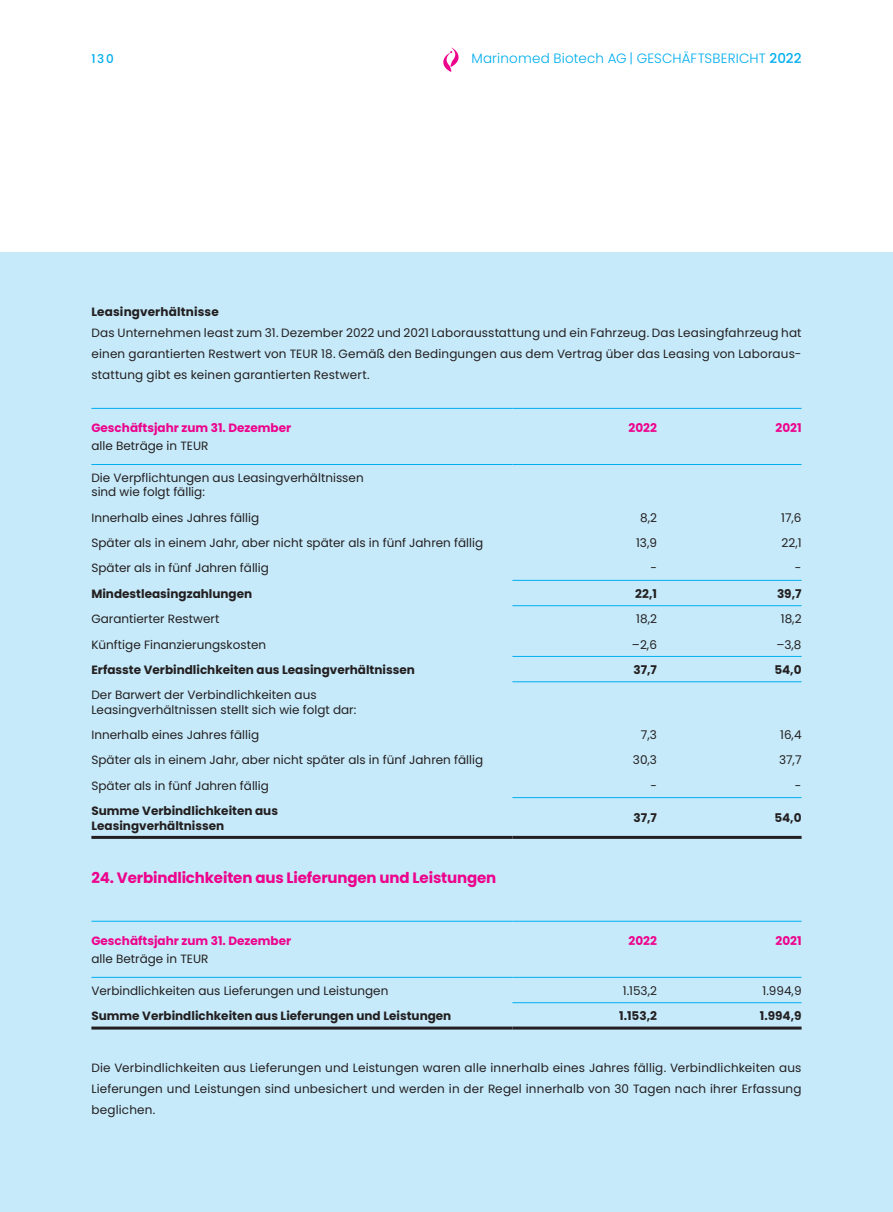
<style>
.page{position:relative;width:893px;height:1212px;background:#fff}
.page>*{position:absolute;margin:0;border:0;box-sizing:border-box;transform-origin:0 0}
.t1{font:700 15px "Poppins";letter-spacing:-.01em;color:#ed028c}
.t2{font:300 13.5px "Poppins";letter-spacing:.01em;color:#00aeef}
.t3{font:12px/21px "Poppins";color:#231f20;text-align:justify}
.t4{font:700 12px/14.4px "Poppins";color:#231f20}
.t5{font:700 12px "Poppins";color:#ed028c}
.t6{font:500 12px "Poppins";color:#00aeef}
.s1{font-weight:500}
</style>
<div class="page">
<div style="left:0;top:252px;width:893px;height:960px;background:#c6eafa"></div>
<hr style="left:91px;top:408px;width:421px;height:1px;background:#00aeef">
<hr style="left:512px;top:408px;width:145px;height:1px;background:#00aeef">
<hr style="left:657px;top:408px;width:144px;height:1px;background:#00aeef">
<hr style="left:91px;top:464px;width:421px;height:1px;background:#00aeef">
<hr style="left:512px;top:464px;width:145px;height:1px;background:#00aeef">
<hr style="left:657px;top:464px;width:144px;height:1px;background:#00aeef">
<hr style="left:512px;top:580px;width:145px;height:1px;background:#00aeef">
<hr style="left:657px;top:580px;width:144px;height:1px;background:#00aeef">
<hr style="left:512px;top:605px;width:145px;height:1px;background:#00aeef">
<hr style="left:657px;top:605px;width:144px;height:1px;background:#00aeef">
<hr style="left:512px;top:656px;width:145px;height:1px;background:#00aeef">
<hr style="left:657px;top:656px;width:144px;height:1px;background:#00aeef">
<hr style="left:512px;top:681px;width:145px;height:1px;background:#00aeef">
<hr style="left:657px;top:681px;width:144px;height:1px;background:#00aeef">
<hr style="left:512px;top:797px;width:145px;height:1px;background:#00aeef">
<hr style="left:657px;top:797px;width:144px;height:1px;background:#00aeef">
<hr style="left:91px;top:836px;width:421px;height:3px;background:#231f20">
<hr style="left:512px;top:836px;width:145px;height:3px;background:#231f20">
<hr style="left:657px;top:836px;width:144px;height:3px;background:#231f20">
<hr style="left:91px;top:921px;width:421px;height:1px;background:#00aeef">
<hr style="left:512px;top:921px;width:145px;height:1px;background:#00aeef">
<hr style="left:657px;top:921px;width:144px;height:1px;background:#00aeef">
<hr style="left:91px;top:977px;width:421px;height:1px;background:#00aeef">
<hr style="left:512px;top:977px;width:145px;height:1px;background:#00aeef">
<hr style="left:657px;top:977px;width:144px;height:1px;background:#00aeef">
<hr style="left:512px;top:1002px;width:145px;height:1px;background:#00aeef">
<hr style="left:657px;top:1002px;width:144px;height:1px;background:#00aeef">
<hr style="left:91px;top:1026px;width:421px;height:3px;background:#231f20">
<hr style="left:512px;top:1026px;width:145px;height:3px;background:#231f20">
<hr style="left:657px;top:1026px;width:144px;height:3px;background:#231f20">
<svg style="left:443px;top:48px;width:15px;height:24px"></svg>
<p class="t6" style="left:91px;top:52px;width:24px">130</p>
<p class="t2" style="left:471px;top:50px;width:332px">Marinomed Biotech AG | GESCHÄFTSBERICHT <span class="s1">2022</span></p>
<p class="t4" style="left:91px;top:304px;width:129px">Leasingverhältnisse</p>
<p class="t3" style="left:91px;top:322px;width:712px">Das Unternehmen least zum 31. Dezember 2022 und 2021 Laborausstattung und ein Fahrzeug. Das Leasingfahrzeug hat einen garantierten Restwert von TEUR 18. Gemäß den Bedingungen aus dem Vertrag über das Leasing von Laboraus&shy;stattung gibt es keinen garantierten Restwert.</p>
<p class="t5" style="left:91px;top:421px;width:201px">Geschäftsjahr zum 31. Dezember</p>
<p class="t3" style="left:91px;top:436px;width:119px">alle Beträge in TEUR</p>
<p class="t5" style="left:629px;top:421px;width:30px">2022</p>
<p class="t5" style="left:775px;top:421px;width:28px">2021</p>
<p class="t3" style="left:91px;top:471px;width:274px;line-height:14.4px">Die Verpflichtungen aus Leasingverhältnissen sind wie folgt fällig:</p>
<p class="t3" style="left:91px;top:507px;width:169px">Innerhalb eines Jahres fällig</p>
<p class="t3" style="left:640px;top:507px;width:18px">8,2</p>
<p class="t3" style="left:781px;top:507px;width:22px">17,6</p>
<p class="t3" style="left:91px;top:532px;width:393px">Später als in einem Jahr, aber nicht später als in fünf Jahren fällig</p>
<p class="t3" style="left:636px;top:532px;width:22px">13,9</p>
<p class="t3" style="left:781px;top:532px;width:22px">22,1</p>
<p class="t3" style="left:91px;top:558px;width:179px">Später als in fünf Jahren fällig</p>
<p class="t3" style="left:650px;top:558px;width:8px">-</p>
<p class="t3" style="left:795px;top:558px;width:8px">-</p>
<p class="t4" style="left:91px;top:586px;width:162px">Mindestleasingzahlungen</p>
<p class="t4" style="left:635px;top:586px;width:23px">22,1</p>
<p class="t4" style="left:777px;top:586px;width:26px">39,7</p>
<p class="t3" style="left:91px;top:608px;width:129px">Garantierter Restwert</p>
<p class="t3" style="left:636px;top:608px;width:22px">18,2</p>
<p class="t3" style="left:781px;top:608px;width:22px">18,2</p>
<p class="t3" style="left:91px;top:634px;width:176px">Künftige Finanzierungskosten</p>
<p class="t3" style="left:632px;top:634px;width:27px">–2,6</p>
<p class="t3" style="left:776px;top:634px;width:27px">–3,8</p>
<p class="t4" style="left:91px;top:662px;width:325px">Erfasste Verbindlichkeiten aus Leasingverhältnissen</p>
<p class="t4" style="left:633px;top:662px;width:25px">37,7</p>
<p class="t4" style="left:774px;top:662px;width:29px">54,0</p>
<p class="t3" style="left:91px;top:688px;width:266px;line-height:14.4px">Der Barwert der Verbindlichkeiten aus<br>Leasingverhältnissen stellt sich wie folgt dar:</p>
<p class="t3" style="left:91px;top:724px;width:169px">Innerhalb eines Jahres fällig</p>
<p class="t3" style="left:641px;top:724px;width:17px">7,3</p>
<p class="t3" style="left:780px;top:724px;width:23px">16,4</p>
<p class="t3" style="left:91px;top:750px;width:393px">Später als in einem Jahr, aber nicht später als in fünf Jahren fällig</p>
<p class="t3" style="left:633px;top:750px;width:26px">30,3</p>
<p class="t3" style="left:779px;top:750px;width:24px">37,7</p>
<p class="t3" style="left:91px;top:775px;width:179px">Später als in fünf Jahren fällig</p>
<p class="t3" style="left:650px;top:775px;width:8px">-</p>
<p class="t3" style="left:795px;top:775px;width:8px">-</p>
<p class="t4" style="left:91px;top:804px;width:188px">Summe Verbindlichkeiten aus<br>Leasingverhältnissen</p>
<p class="t4" style="left:633px;top:811px;width:25px">37,7</p>
<p class="t4" style="left:774px;top:811px;width:29px">54,0</p>
<p class="t1" style="left:91px;top:869px;width:406px">24. Verbindlichkeiten aus Lieferungen und Leistungen</p>
<p class="t5" style="left:91px;top:934px;width:201px">Geschäftsjahr zum 31. Dezember</p>
<p class="t3" style="left:91px;top:948px;width:119px">alle Beträge in TEUR</p>
<p class="t5" style="left:629px;top:934px;width:30px">2022</p>
<p class="t5" style="left:775px;top:934px;width:28px">2021</p>
<p class="t3" style="left:91px;top:980px;width:298px">Verbindlichkeiten aus Lieferungen und Leistungen</p>
<p class="t3" style="left:623px;top:980px;width:36px">1.153,2</p>
<p class="t3" style="left:763px;top:980px;width:40px">1.994,9</p>
<p class="t4" style="left:91px;top:1009px;width:361px">Summe Verbindlichkeiten aus Lieferungen und Leistungen</p>
<p class="t4" style="left:619px;top:1009px;width:39px">1.153,2</p>
<p class="t4" style="left:760px;top:1009px;width:43px">1.994,9</p>
<p class="t3" style="left:91px;top:1057px;width:712px">Die Verbindlichkeiten aus Lieferungen und Leistungen waren alle innerhalb eines Jahres fällig. Verbindlichkeiten aus Lieferungen und Leistungen sind unbesichert und werden in der Regel innerhalb von 30 Tagen nach ihrer Erfassung beglichen.</p>
</div>
